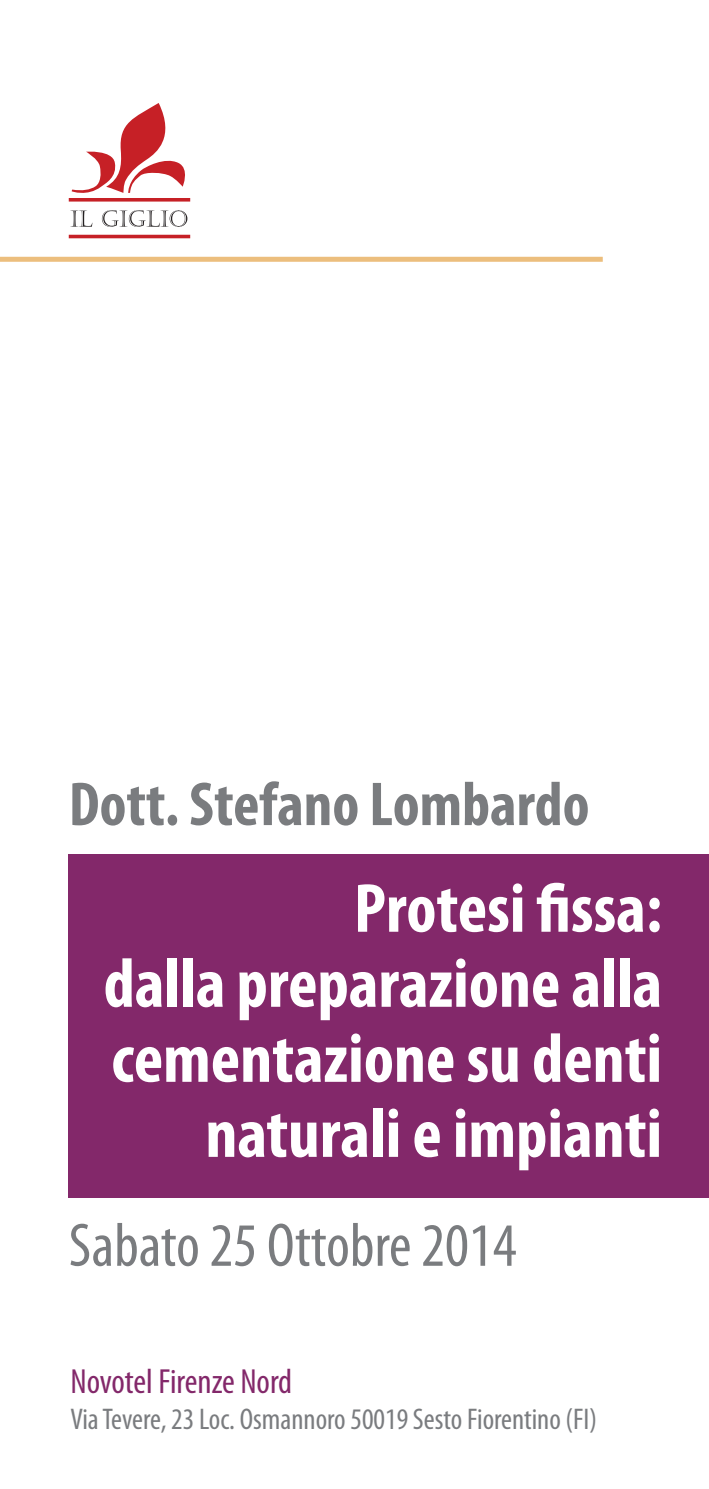
<style>
.page{position:relative;width:709px;height:1489px;background:#fff}
.page>*{position:absolute;margin:0;border:0;box-sizing:border-box;transform-origin:0 0}
.t1{font:700 condensed 70px/75px "Myriad Pro";color:#fff;text-align:right}
.t2{font:700 condensed 62.5px "Myriad Pro";color:#7a7c7f}
.t3{font:condensed 62px "Myriad Pro";color:#7a7c7f}
.t4{font:condensed 35px "Myriad Pro";letter-spacing:-.005em;color:#83286a}
.t5{font:condensed 30px "Myriad Pro";color:#7a7c7f}
</style>
<div class="page">
<div style="left:0;top:257px;width:602px;height:5px;background:#ecbe7d"></div>
<div style="left:69px;top:854px;width:640px;height:344px;background:#83286a"></div>
<svg style="left:72px;top:103px;width:113px;height:90px"></svg>
<div style="left:69px;top:198px;width:121px;height:3px;border:2px solid #c62026"></div>
<div style="left:69px;top:235px;width:121px;height:3px;border:2px solid #c62026"></div>
<svg style="left:70px;top:210px;width:22px;height:17px"></svg>
<svg style="left:102px;top:210px;width:85px;height:17px"></svg>
<p class="t2" style="left:69px;top:765px;width:522px">Dott. Stefano Lombardo</p>
<p class="t1" style="left:354px;top:869px;width:309px">Protesi fissa:</p>
<p class="t1" style="left:103px;top:944px;width:560px">dalla preparazione alla cementazione su denti naturali e impianti</p>
<p class="t3" style="left:69px;top:1207px;width:449px">Sabato 25 Ottobre 2014</p>
<p class="t4" style="left:71px;top:1360px;width:223px">Novotel Firenze Nord</p>
<p class="t5" style="left:71px;top:1401px;width:528px">Via Tevere, 23 Loc. Osmannoro 50019 Sesto Fiorentino (FI)</p>
</div>
